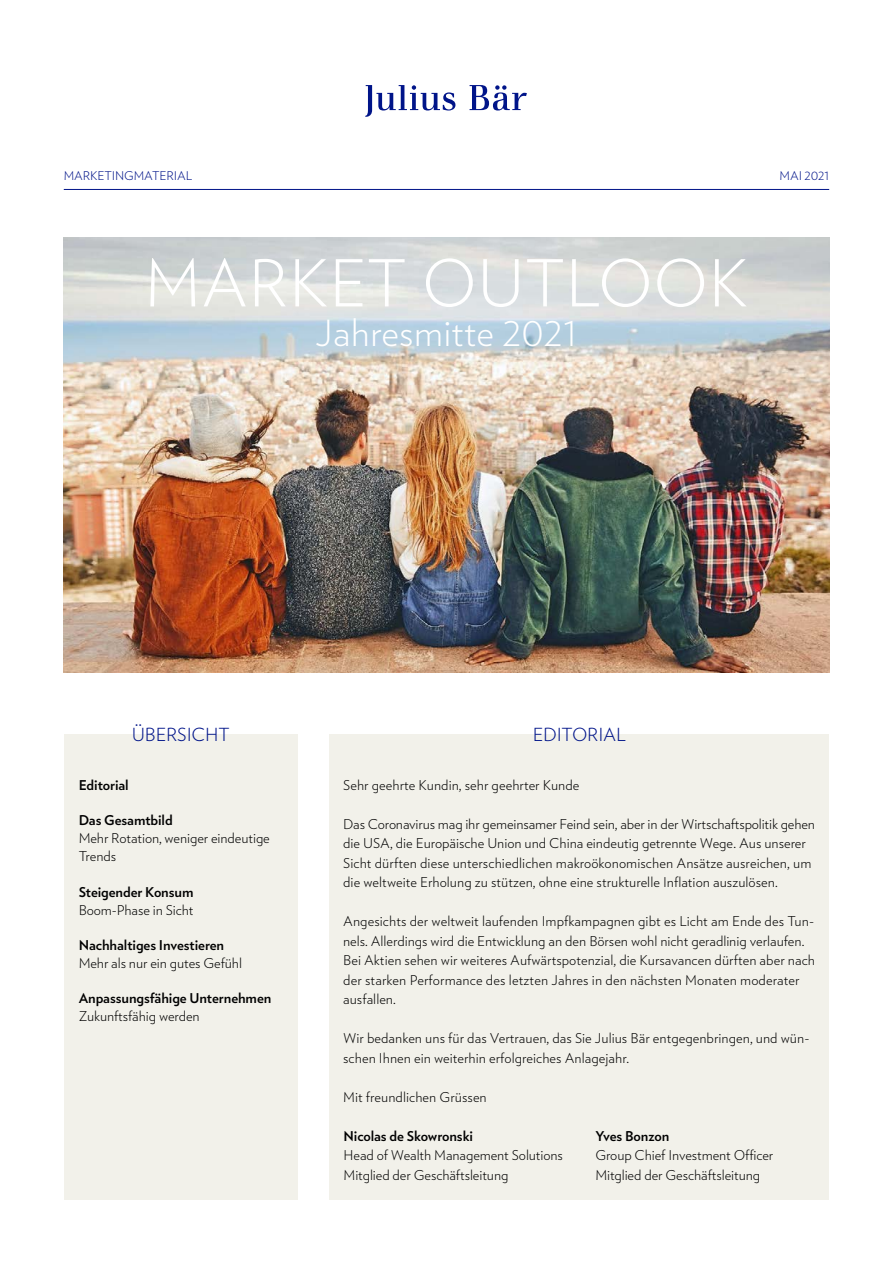
<style>
.page{position:relative;width:893px;height:1263px;background:#fff}
.page>*{position:absolute;margin:0;border:0;box-sizing:border-box;transform-origin:0 0}
.t1{font:300 64.5px "Verlag Text";color:#fff}
.t2{font:300 36px "Verlag Text";letter-spacing:-.005em;color:#fff}
.t3{font:300 18px "Verlag Text";letter-spacing:-.01em;color:#001489}
.t4{font:300 13.5px/19.5px "Verlag Text";letter-spacing:-.005em;color:#000}
.t5{font:700 13.5px "Verlag Text";letter-spacing:-.01em;color:#000}
.t6{font:300 12px "Verlag Text";letter-spacing:-.01em;color:#001489}
</style>
<div class="page">
<svg style="left:470px;top:85px;width:57px;height:26px"></svg>
<svg style="left:365px;top:85px;width:90px;height:32px"></svg>
<hr style="left:64px;top:189px;width:765px;height:1px;background:#001489">
<img style="left:64px;top:237px;width:765px;height:436px">
<div style="left:330px;top:734px;width:499px;height:465px;background:#f2f1ea"></div>
<div style="left:64px;top:734px;width:234px;height:465px;background:#f2f1ea"></div>
<p class="t6" style="left:64px;top:166px;width:130px">MARKETINGMATERIAL</p>
<p class="t6" style="left:780px;top:166px;width:51px">MAI 2021</p>
<h1 class="t1" style="left:144px;top:231px;width:606px">MARKET OUTLOOK</h1>
<h2 class="t2" style="left:316px;top:305px;width:263px">Jahresmitte 2021</h2>
<h3 class="t3" style="left:132px;top:720px;width:99px">ÜBERSICHT</h3>
<p class="t5" style="left:79px;top:773px;width:52px">Editorial</p>
<p class="t5" style="left:79px;top:809px;width:96px">Das Gesamtbild</p>
<p class="t4" style="left:79px;top:829px;width:193px;line-height:18px">Mehr Rotation, weniger eindeutige<br>Trends</p>
<p class="t5" style="left:79px;top:880px;width:116px">Steigender Konsum</p>
<p class="t4" style="left:79px;top:899px;width:116px">Boom-Phase in Sicht</p>
<p class="t5" style="left:79px;top:933px;width:147px">Nachhaltiges Investieren</p>
<p class="t4" style="left:79px;top:953px;width:165px">Mehr als nur ein gutes Gefühl</p>
<p class="t5" style="left:79px;top:986px;width:194px">Anpassungsfähige Unternehmen</p>
<p class="t4" style="left:79px;top:1006px;width:123px">Zukunftsfähig werden</p>
<h3 class="t3" style="left:533px;top:720px;width:95px">EDITORIAL</h3>
<p class="t4" style="left:343px;top:774px;width:238px">Sehr geehrte Kundin, sehr geehrter Kunde</p>
<p class="t4" style="left:343px;top:813px;width:473px">Das Coronavirus mag ihr gemeinsamer Feind sein, aber in der Wirtschaftspolitik gehen die USA, die Europäische Union und China eindeutig getrennte Wege. Aus unserer Sicht dürften diese unterschiedlichen makroökonomischen Ansätze ausreichen, um die weltweite Erholung zu stützen, ohne eine strukturelle Inflation auszulösen.</p>
<p class="t4" style="left:343px;top:911px;width:473px">Angesichts der weltweit laufenden Impfkampagnen gibt es Licht am Ende des Tun&shy;nels. Allerdings wird die Entwicklung an den Börsen wohl nicht geradlinig verlaufen.<br>Bei Aktien sehen wir weiteres Aufwärtspotenzial, die Kursavancen dürften aber nach der starken Performance des letzten Jahres in den nächsten Monaten moderater ausfallen.</p>
<p class="t4" style="left:343px;top:1028px;width:468px">Wir bedanken uns für das Vertrauen, das Sie Julius Bär entgegenbringen, und wün&shy;schen Ihnen ein weiterhin erfolgreiches Anlagejahr.</p>
<p class="t4" style="left:343px;top:1086px;width:145px">Mit freundlichen Grüssen</p>
<p class="t5" style="left:344px;top:1124px;width:131px">Nicolas de Skowronski</p>
<p class="t4" style="left:344px;top:1145px;width:221px">Head of Wealth Management Solutions<br>Mitglied der Geschäftsleitung</p>
<p class="t5" style="left:595px;top:1124px;width:76px">Yves Bonzon</p>
<p class="t4" style="left:595px;top:1145px;width:180px">Group Chief Investment Officer<br>Mitglied der Geschäftsleitung</p>
</div>
